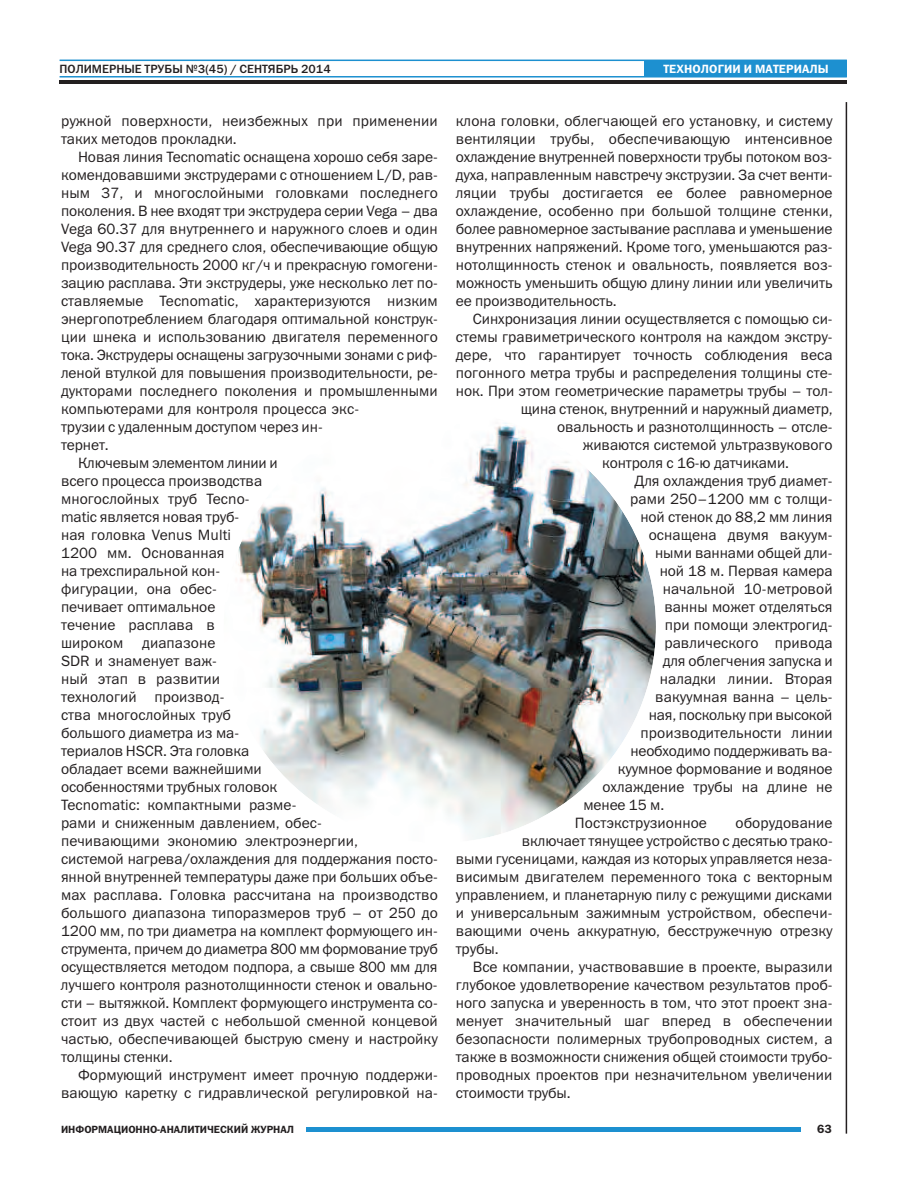
<style>
.page{position:relative;width:915px;height:1191px;background:#fff}
.page>*{position:absolute;margin:0;border:0;box-sizing:border-box;transform-origin:0 0}
.t1{font:15px/18px "Franklin Gothic Book C";color:#231f20}
.t2{font:12px "Franklin Gothic Medium C";color:#231f20}
.t3{font:12px "Franklin Gothic Demi C";letter-spacing:.01em;color:#fff}
.t4{font:12px "Franklin Gothic Demi C";color:#231f20}
.t5{font:10.5px "Franklin Gothic Demi C";color:#231f20}
</style>
<div class="page">
<hr style="left:845px;top:102px;width:1px;height:1031px;background:#231f20">
<hr style="left:306px;top:1127px;width:494px;height:4px;background:#1d90d0">
<hr style="left:60px;top:76px;width:786px;height:1px;background:#1d90d0">
<hr style="left:60px;top:60px;width:786px;height:1px;background:#1d90d0">
<hr style="left:60px;top:80px;width:786px;height:3px;background:#231f20">
<div style="left:644px;top:60px;width:202px;height:16px;background:#1d90d0"></div>
<img style="left:236px;top:423px;width:420px;height:417px">
<p class="t2" style="left:60px;top:62px;width:273px">ПОЛИМЕРНЫЕ ТРУБЫ №3(45) / СЕНТЯБРЬ 2014</p>
<p class="t3" style="left:663px;top:62px;width:167px">ТЕХНОЛОГИИ И МАТЕРИАЛЫ</p>
<p class="t1" style="left:61px;top:112px;width:378px">ружной поверхности, неизбежных при применении таких методов прокладки.</p>
<p class="t1" style="left:78px;top:148px;width:361px">Новая линия Tecnomatic оснащена хорошо себя заре-</p>
<p class="t1" style="left:61px;top:166px;width:378px">комендовавшими экструдерами с отношением L/D, рав-</p>
<p class="t1" style="left:61px;top:184px;width:378px">ным 37, и многослойными головками последнего</p>
<p class="t1" style="left:61px;top:202px;width:378px">поколения. В нее входят три экструдера серии Vega – два</p>
<p class="t1" style="left:61px;top:220px;width:378px">Vega 60.37 для внутреннего и наружного слоев и один</p>
<p class="t1" style="left:61px;top:238px;width:378px">Vega 90.37 для среднего слоя, обеспечивающие общую</p>
<p class="t1" style="left:61px;top:256px;width:378px">производительность 2000 кг/ч и прекрасную гомогени-</p>
<p class="t1" style="left:61px;top:274px;width:378px">зацию расплава. Эти экструдеры, уже несколько лет по-</p>
<p class="t1" style="left:61px;top:292px;width:378px">ставляемые Tecnomatic, характеризуются низким</p>
<p class="t1" style="left:61px;top:310px;width:378px">энергопотреблением благодаря оптимальной конструк-</p>
<p class="t1" style="left:61px;top:328px;width:378px">ции шнека и использованию двигателя переменного</p>
<p class="t1" style="left:61px;top:346px;width:378px">тока. Экструдеры оснащены загрузочными зонами с риф-</p>
<p class="t1" style="left:61px;top:364px;width:378px">леной втулкой для повышения производительности, ре-</p>
<p class="t1" style="left:61px;top:382px;width:378px">дукторами последнего поколения и промышленными</p>
<p class="t1" style="left:61px;top:400px;width:299px">компьютерами для контроля процесса экс-</p>
<p class="t1" style="left:61px;top:418px;width:263px">трузии с удаленным доступом через ин-</p>
<p class="t1" style="left:61px;top:436px;width:49px">тернет.</p>
<p class="t1" style="left:78px;top:454px;width:201px">Ключевым элементом линии и</p>
<p class="t1" style="left:61px;top:472px;width:203px">всего процесса производства</p>
<p class="t1" style="left:61px;top:490px;width:190px">многослойных труб Tecno-</p>
<p class="t1" style="left:61px;top:508px;width:180px">matic является новая труб-</p>
<p class="t1" style="left:61px;top:526px;width:171px">ная головка Venus Multi</p>
<p class="t1" style="left:61px;top:544px;width:165px">1200 мм. Основанная</p>
<p class="t1" style="left:61px;top:562px;width:160px">на трехспиральной кон-</p>
<p class="t1" style="left:61px;top:580px;width:157px">фигурации, она обес-</p>
<p class="t1" style="left:61px;top:598px;width:156px">печивает оптимальное</p>
<p class="t1" style="left:61px;top:616px;width:155px">течение расплава в</p>
<p class="t1" style="left:61px;top:634px;width:64px">широком</p>
<p class="t1" style="left:61px;top:634px;width:378px;text-indent:81px">диапазоне<br>SDR и знаменует важ-<br>ный этап в развитии<br>технологий производ-<br>ства многослойных труб<br>большого диаметра из ма-<br>териалов HSCR. Эта головка<br>обладает всеми важнейшими<br>особенностями трубных головок<br>Tecnomatic: компактными разме-<br>рами и сниженным давлением, обес-<br>печивающими экономию электроэнергии,<br>системой нагрева/охлаждения для поддержания посто&shy;янной внутренней температуры даже при больших объе&shy;мах расплава. Головка рассчитана на производство большого диапазона типоразмеров труб – от 250 до 1200 мм, по три диаметра на комплект формующего ин&shy;струмента, причем до диаметра 800 мм формование труб осуществляется методом подпора, а свыше 800 мм для лучшего контроля разнотолщинности стенок и овально&shy;сти – вытяжкой. Комплект формующего инструмента со&shy;стоит из двух частей с небольшой сменной концевой частью, обеспечивающей быструю смену и настройку толщины стенки.</p>
<p class="t1" style="left:61px;top:1066px;width:378px;text-align:right">Формующий инструмент имеет прочную поддержи&shy;вающую каретку с гидравлической регулировкой на-</p>
<p class="t5" style="left:61px;top:1122px;width:234px">ИНФОРМАЦИОННО-АНАЛИТИЧЕСКИЙ ЖУРНАЛ</p>
<p class="t1" style="left:455px;top:112px;width:378px;text-align:justify">клона головки, облегчающей его установку, и систему вентиляции трубы, обеспечивающую интенсивное охлаждение внутренней поверхности трубы потоком воз&shy;духа, направленным навстречу экструзии. За счет венти&shy;ляции трубы достигается ее более равномерное охлаждение, особенно при большой толщине стенки, более равномерное застывание расплава и уменьшение внутренних напряжений. Кроме того, уменьшаются раз&shy;нотолщинность стенок и овальность, появляется воз&shy;можность уменьшить общую длину линии или увеличить ее производительность.</p>
<p class="t1" style="left:472px;top:310px;width:361px">Синхронизация линии осуществляется с помощью си-</p>
<p class="t1" style="left:455px;top:328px;width:378px">стемы гравиметрического контроля на каждом экстру-</p>
<p class="t1" style="left:455px;top:346px;width:378px">дере, что гарантирует точность соблюдения веса</p>
<p class="t1" style="left:455px;top:364px;width:378px">погонного метра трубы и распределения толщины сте-</p>
<p class="t1" style="left:455px;top:382px;width:378px">нок. При этом геометрические параметры трубы – тол-</p>
<p class="t1" style="left:520px;top:400px;width:313px">щина стенок, внутренний и наружный диаметр,</p>
<p class="t1" style="left:557px;top:418px;width:277px">овальность и разнотолщинность – отсле-</p>
<p class="t1" style="left:582px;top:436px;width:251px">живаются системой ультразвукового</p>
<p class="t1" style="left:602px;top:454px;width:188px">контроля с 16-ю датчиками.</p>
<p class="t1" style="left:634px;top:472px;width:199px">Для охлаждения труб диамет-</p>
<p class="t1" style="left:630px;top:490px;width:204px">рами 250–1200 мм с толщи-</p>
<p class="t1" style="left:640px;top:508px;width:194px">ной стенок до 88,2 мм линия</p>
<p class="t1" style="left:648px;top:526px;width:185px">оснащена двумя вакуум-</p>
<p class="t1" style="left:655px;top:544px;width:179px">ными ваннами общей дли-</p>
<p class="t1" style="left:659px;top:562px;width:174px">ной 18 м. Первая камера</p>
<p class="t1" style="left:662px;top:580px;width:171px">начальной 10-метровой</p>
<p class="t1" style="left:664px;top:598px;width:170px">ванны может отделяться</p>
<p class="t1" style="left:664px;top:616px;width:169px">при помощи электрогид-</p>
<p class="t1" style="left:664px;top:634px;width:170px">равлического привода</p>
<p class="t1" style="left:662px;top:652px;width:171px">для облегчения запуска и</p>
<p class="t1" style="left:659px;top:670px;width:174px">наладки линии. Вторая</p>
<p class="t1" style="left:655px;top:688px;width:179px">вакуумная ванна – цель-</p>
<p class="t1" style="left:648px;top:706px;width:185px">ная, поскольку при высокой</p>
<p class="t1" style="left:640px;top:724px;width:193px">производительности линии</p>
<p class="t1" style="left:630px;top:742px;width:203px">необходимо поддерживать ва-</p>
<p class="t1" style="left:617px;top:760px;width:216px">куумное формование и водяное</p>
<p class="t1" style="left:602px;top:778px;width:231px">охлаждение трубы на длине не</p>
<p class="t1" style="left:583px;top:796px;width:82px">менее 15 м.</p>
<p class="t1" style="left:574px;top:814px;width:133px">Постэкструзионное</p>
<p class="t1" style="left:735px;top:814px;width:98px">оборудование</p>
<p class="t1" style="left:521px;top:832px;width:312px">включает тянущее устройство с десятью трако-</p>
<p class="t1" style="left:455px;top:850px;width:378px">выми гусеницами, каждая из которых управляется неза-</p>
<p class="t1" style="left:455px;top:868px;width:378px">висимым двигателем переменного тока с векторным</p>
<p class="t1" style="left:455px;top:886px;width:378px">управлением, и планетарную пилу с режущими дисками</p>
<p class="t1" style="left:455px;top:904px;width:378px">и универсальным зажимным устройством, обеспечи-</p>
<p class="t1" style="left:455px;top:922px;width:378px">вающими очень аккуратную, бесстружечную отрезку</p>
<p class="t1" style="left:455px;top:940px;width:44px">трубы.</p>
<p class="t1" style="left:472px;top:958px;width:361px">Все компании, участвовавшие в проекте, выразили</p>
<p class="t1" style="left:455px;top:976px;width:378px">глубокое удовлетворение качеством результатов проб-</p>
<p class="t1" style="left:455px;top:994px;width:378px">ного запуска и уверенность в том, что этот проект зна-</p>
<p class="t1" style="left:455px;top:1012px;width:378px">менует значительный шаг вперед в обеспечении</p>
<p class="t1" style="left:455px;top:1030px;width:378px">безопасности полимерных трубопроводных систем, а</p>
<p class="t1" style="left:455px;top:1048px;width:378px">также в возможности снижения общей стоимости трубо-</p>
<p class="t1" style="left:455px;top:1066px;width:378px">проводных проектов при незначительном увеличении</p>
<p class="t1" style="left:455px;top:1084px;width:116px">стоимости трубы.</p>
<p class="t4" style="left:817px;top:1122px;width:16px">63</p>
</div>
